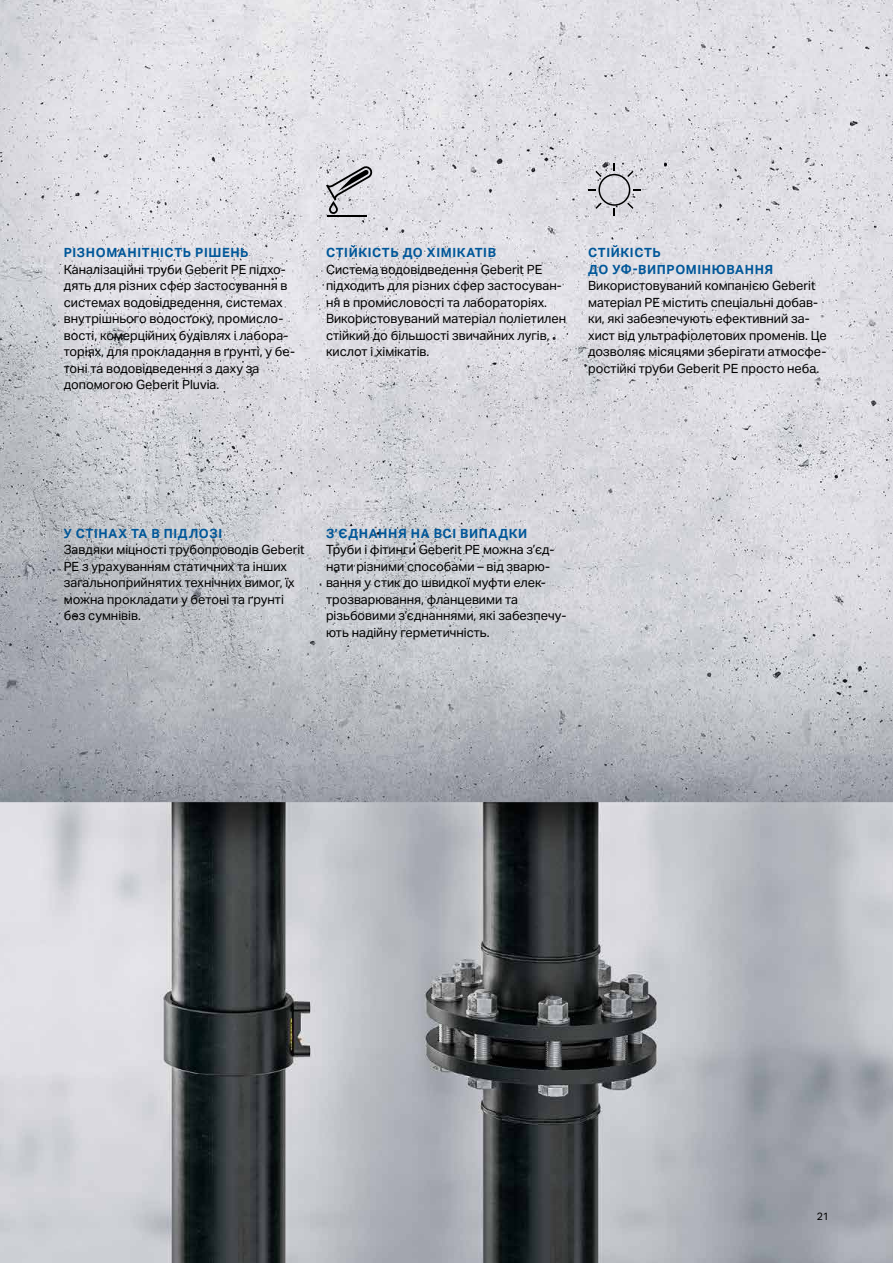
<style>
.page{position:relative;width:893px;height:1263px;background:#fff}
.page>*{position:absolute;margin:0;border:0;box-sizing:border-box;transform-origin:0 0}
.t1{font:12.75px/16.5px "Aktiv Grotesk Geberit";color:#000}
.t2{font:700 12.75px/16.5px "Aktiv Grotesk Geberit";letter-spacing:.05em;color:#005799}
.t3{font:10.5px "Aktiv Grotesk Geberit";color:#000}
</style>
<div class="page">
<img style="left:0;top:0;width:893px;height:1263px">
<svg style="left:588px;top:164px;width:53px;height:52px;background:#c6c5cb"></svg>
<hr style="left:327px;top:215px;width:39px;height:2px;background:#000">
<svg style="left:326px;top:165px;width:47px;height:49px;background:#b9b8bd"></svg>
<p class="t2" style="left:64px;top:244px;width:186px">РІЗНОМАНІТНІСТЬ РІШЕНЬ</p>
<p class="t1" style="left:64px;top:261px;width:233px">Каналізаційні труби Geberit PE підхо&shy;дять для різних сфер застосування в системах водовідведення, системах внутрішнього водостоку, промисло&shy;вості, комерційних будівлях і лабора&shy;торіях, для прокладання в ґрунті, у бе&shy;тоні та водовідведення з даху за допомогою Geberit Pluvia.</p>
<p class="t2" style="left:326px;top:244px;width:171px">СТІЙКІСТЬ ДО ХІМІКАТІВ</p>
<p class="t1" style="left:326px;top:261px;width:242px">Система водовідведення Geberit PE підходить для різних сфер застосуван&shy;ня в промисловості та лабораторіях.<br>Використовуваний матеріал поліетилен стійкий до більшості звичайних лугів, кислот і хімікатів.</p>
<p class="t2" style="left:588px;top:244px;width:187px">СТІЙКІСТЬ<br>ДО УФ-ВИПРОМІНЮВАННЯ</p>
<p class="t1" style="left:588px;top:277px;width:240px">Використовуваний компанією Geberit матеріал PE містить спеціальні добав&shy;ки, які забезпечують ефективний за&shy;хист від ультрафіолетових променів. Це дозволяє місяцями зберігати атмосфе&shy;ростійкі труби Geberit PE просто неба.</p>
<p class="t2" style="left:64px;top:525px;width:160px">У СТІНАХ ТА В ПІДЛОЗІ</p>
<p class="t1" style="left:64px;top:541px;width:242px">Завдяки міцності трубопроводів Geberit PE з урахуванням статичних та інших загальноприйнятих технічних вимог, їх можна прокладати у бетоні та ґрунті без сумнівів.</p>
<p class="t2" style="left:326px;top:524px;width:203px">З’ЄДНАННЯ НА ВСІ ВИПАДКИ</p>
<p class="t1" style="left:326px;top:541px;width:242px">Труби і фітинги Geberit PE можна з’єд&shy;нати різними способами – від зварю&shy;вання у стик до швидкої муфти елек&shy;трозварювання, фланцевими та різьбовими з’єднаннями, які забезпечу&shy;ють надійну герметичність.</p>
<p class="t3" style="left:817px;top:1210px;width:14px">21</p>
</div>
